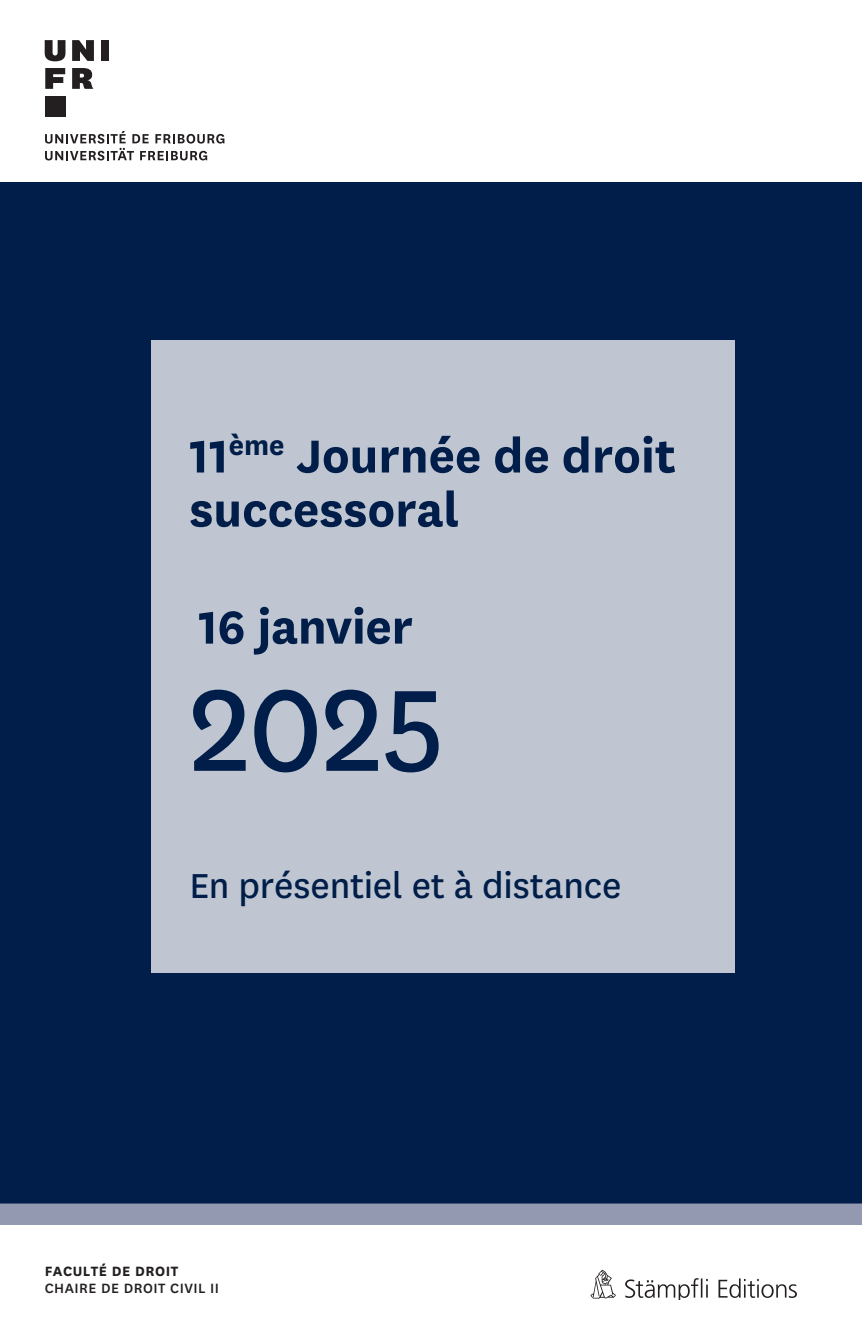
<style>
.page{position:relative;width:862px;height:1340px;background:#fff}
.page>*{position:absolute;margin:0;border:0;box-sizing:border-box;transform-origin:0 0}
.t1{font:135px "National Uni Fr";color:#001e49}
.t2{font:700 54px/54px "National Uni Fr";color:#001e49}
.t3{font:40.5px "National Uni Fr";letter-spacing:-.005em;color:#001e49}
.Fakultät{font:500 15.75px "National Uni Fr";letter-spacing:.03em;color:#231f20}
.Universität{font:700 15.75px "National Uni Fr";letter-spacing:.03em;color:#231f20}
</style>
<div class="page">
<div style="left:0;top:182px;width:861px;height:1021px;background:#001e49"></div>
<svg style="left:45px;top:131px;width:179px;height:29px"></svg>
<svg style="left:45px;top:40px;width:20px;height:21px"></svg>
<svg style="left:72px;top:40px;width:22px;height:21px"></svg>
<div style="left:101px;top:40px;width:8px;height:21px;background:#231f20"></div>
<svg style="left:45px;top:68px;width:20px;height:21px"></svg>
<div style="left:45px;top:96px;width:20px;height:21px;background:#231f20"></div>
<svg style="left:72px;top:68px;width:21px;height:21px"></svg>
<div style="left:0;top:1203px;width:861px;height:21px;background:#9399b0"></div>
<div style="left:151px;top:340px;width:582px;height:632px;background:#bfc6d1"></div>
<svg style="left:590px;top:1269px;width:25px;height:29px"></svg>
<svg style="left:625px;top:1278px;width:82px;height:21px"></svg>
<svg style="left:718px;top:1278px;width:78px;height:19px"></svg>
<p class="t2" style="left:189px;top:425px;width:487px">11<sup>ème</sup> Journée de droit successoral</p>
<p class="t2" style="left:198px;top:596px;width:216px">16 janvier</p>
<h1 class="t1" style="left:189px;top:639px;width:256px">2025</h1>
<p class="t3" style="left:189px;top:858px;width:433px">En présentiel et à distance</p>
<p class="Universität" style="left:45px;top:1260px;width:135px">FACULTÉ DE DROIT</p>
<p class="Fakultät" style="left:45px;top:1277px;width:176px">CHAIRE DE DROIT CIVIL II</p>
</div>
